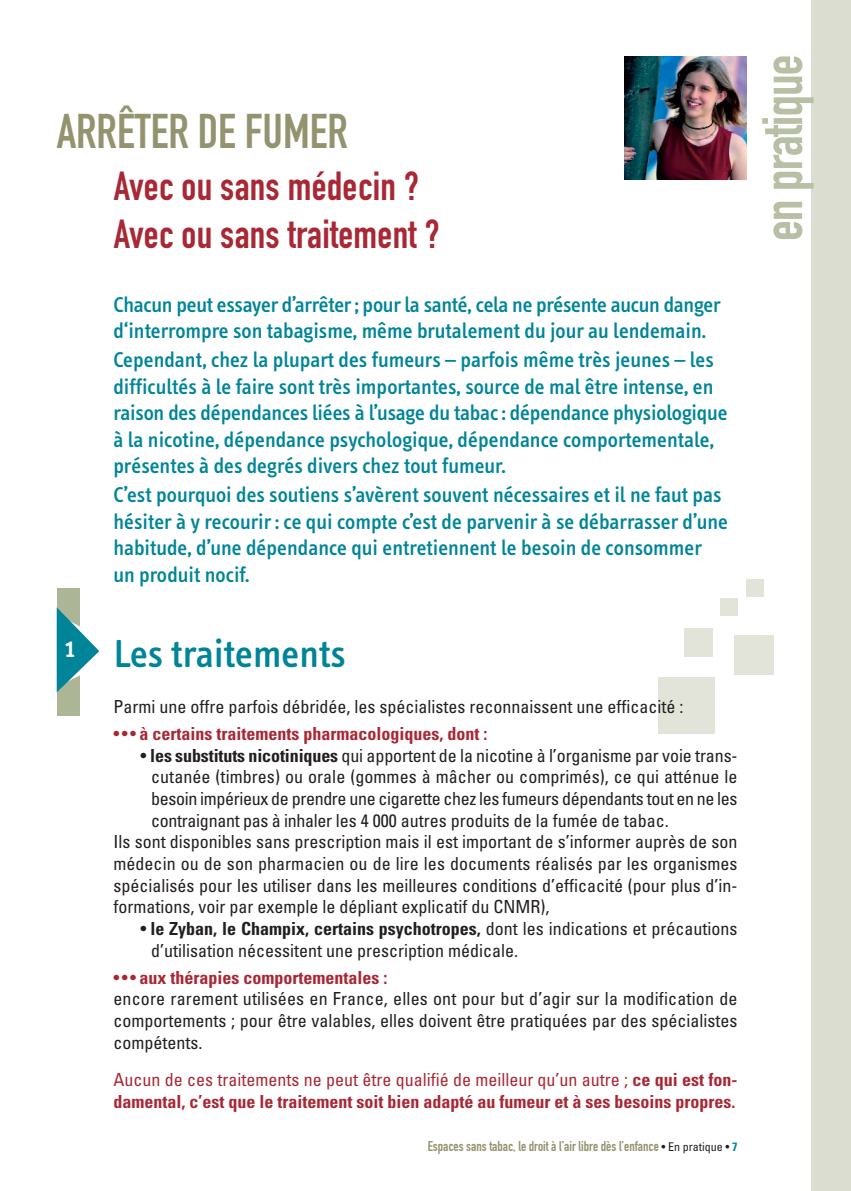
<style>
.page{position:relative;width:851px;height:1191px;background:#fff}
.page>*{position:absolute;margin:0;border:0;box-sizing:border-box;transform-origin:0 0}
.t1{font:56px "DIN Engschrift Alternate";letter-spacing:-.02em;color:#b7bfa4}
.t2{font:48px "DIN Engschrift Alternate";color:#94936f}
.t3{font:40px/48px "DIN Engschrift Alternate";letter-spacing:.005em;color:#a82835}
.t4{font:500 40px "Info Text";color:#008598}
.t5{font:500 28px "Info Text";color:#fff}
.t6{font:500 22px/26.4px "Info Text";color:#008598}
.t7{font:condensed 18px/21.6px "Univers";color:#231f20}
.t8{font:700 condensed 18px/21.6px "Univers";color:#a82835}
.t9{font:condensed 18px "Univers";letter-spacing:-.02em;color:#231f20}
.t10{font:14px "DIN Engschrift Alternate";color:#94936f}
.s1{font-weight:400}
.s2{font-weight:700}
.s3{color:#a82835}
.s4{font-weight:700;color:#a82835}
.s5{font-family:"Univers";font-stretch:condensed;font-size:12px;color:#231f20}
.s6{font-family:"Univers";font-weight:700;font-stretch:condensed;font-size:12px;color:#008598}
</style>
<div class="page">
<div style="left:658px;top:677px;width:56px;height:57px;background:#e2e4d9"></div>
<div style="left:733px;top:635px;width:40px;height:40px;background:#e2e4d9"></div>
<div style="left:684px;top:628px;width:28px;height:29px;background:#e2e4d9"></div>
<div style="left:720px;top:598px;width:17px;height:17px;background:#e2e4d9"></div>
<div style="left:746px;top:579px;width:17px;height:17px;background:#e2e4d9"></div>
<div style="left:811px;top:0;width:39px;height:1191px;background:#daddcf"></div>
<img style="left:624px;top:57px;width:122px;height:122px">
<div style="left:57px;top:588px;width:22px;height:127px;background:#acb696"></div>
<svg style="left:56px;top:607px;width:44px;height:85px"></svg>
<h2 class="t2" style="left:57px;top:113px;width:292px">ARRÊTER DE FUMER</h2>
<h3 class="t3" style="left:114px;top:165px;width:327px">Avec ou sans médecin ?<br>Avec ou sans traitement ?</h3>
<h3 class="t5" style="left:65px;top:637px;width:11px">1</h3>
<p class="t6" style="left:113px;top:293px;width:608px">Chacun peut essayer d’arrêter ; pour la santé, cela ne présente aucun danger d‘interrompre son tabagisme, même brutalement du jour au lendemain.</p>
<p class="t6" style="left:113px;top:348px;width:615px">Cependant, chez la plupart des fumeurs – parfois même très jeunes – les difficultés à le faire sont très importantes, source de mal être intense, en raison des dépendances liées à l’usage du tabac : dépendance physiologique à la nicotine, dépendance psychologique, dépendance comportementale, présentes à des degrés divers chez tout fumeur.</p>
<p class="t6" style="left:113px;top:483px;width:616px">C’est pourquoi des soutiens s’avèrent souvent nécessaires et il ne faut pas hésiter à y recourir : ce qui compte c’est de parvenir à se débarrasser d’une habitude, d’une dépendance qui entretiennent le besoin de consommer un produit nocif.</p>
<h3 class="t4" style="left:113px;top:638px;width:234px">Les traitements</h3>
<p class="t7" style="left:113px;top:697px;width:571px">Parmi une offre parfois débridée, les spécialistes reconnaissent une efficacité :</p>
<p class="t8" style="left:113px;top:724px;width:375px"><span class="s1">• • •</span> à certains traitements pharmacologiques, dont :</p>
<p class="t7" style="left:140px;top:746px;width:598px">• <span class="s2">les substituts nicotiniques</span> qui apportent de la nicotine à l’organisme par voie trans-</p>
<p class="t7" style="left:151px;top:767px;width:587px">cutanée (timbres) ou orale (gommes à mâcher ou comprimés), ce qui atténue le</p>
<p class="t9" style="left:151px;top:792px;width:587px">besoin impérieux de prendre une cigarette chez les fumeurs dépendants tout en ne les</p>
<p class="t7" style="left:151px;top:811px;width:519px">contraignant pas à inhaler les 4 000 autres produits de la fumée de tabac.</p>
<p class="t7" style="left:113px;top:832px;width:625px">Ils sont disponibles sans prescription mais il est important de s’informer auprès de son</p>
<p class="t7" style="left:113px;top:854px;width:625px">médecin ou de son pharmacien ou de lire les documents réalisés par les organismes</p>
<p class="t7" style="left:113px;top:876px;width:625px">spécialisés pour les utiliser dans les meilleures conditions d’efficacité (pour plus d’in-</p>
<p class="t7" style="left:113px;top:897px;width:437px">formations, voir par exemple le dépliant explicatif du CNMR),</p>
<p class="t7" style="left:151px;top:919px;width:587px;text-indent:-11px">• <span class="s2">le Zyban, le Champix, certains psychotropes,</span> dont les indications et précautions d’utilisation nécessitent une prescription médicale.</p>
<p class="t7" style="left:113px;top:968px;width:625px"><span class="s3">• • •</span> <span class="s4">aux thérapies comportementales :<br></span>encore rarement utilisées en France, elles ont pour but d’agir sur la modification de comportements ; pour être valables, elles doivent être pratiquées par des spécialistes compétents.</p>
<p class="t8" style="left:113px;top:1071px;width:625px"><span class="s1">Aucun de ces traitements ne peut être qualifié de meilleur qu’un autre ;</span> ce qui est fon&shy;damental, c’est que le traitement soit bien adapté au fumeur et à ses besoins propres.</p>
<p class="t10" style="left:427px;top:1141px;width:311px">Espaces sans tabac, le droit à l’air libre dès l’enfance <span class="s5">• En pratique •</span> <span class="s6">7</span></p>
<h1 class="t1" style="left:762px;top:241px;width:188px;rotate:-90deg">en pratique</h1>
</div>
